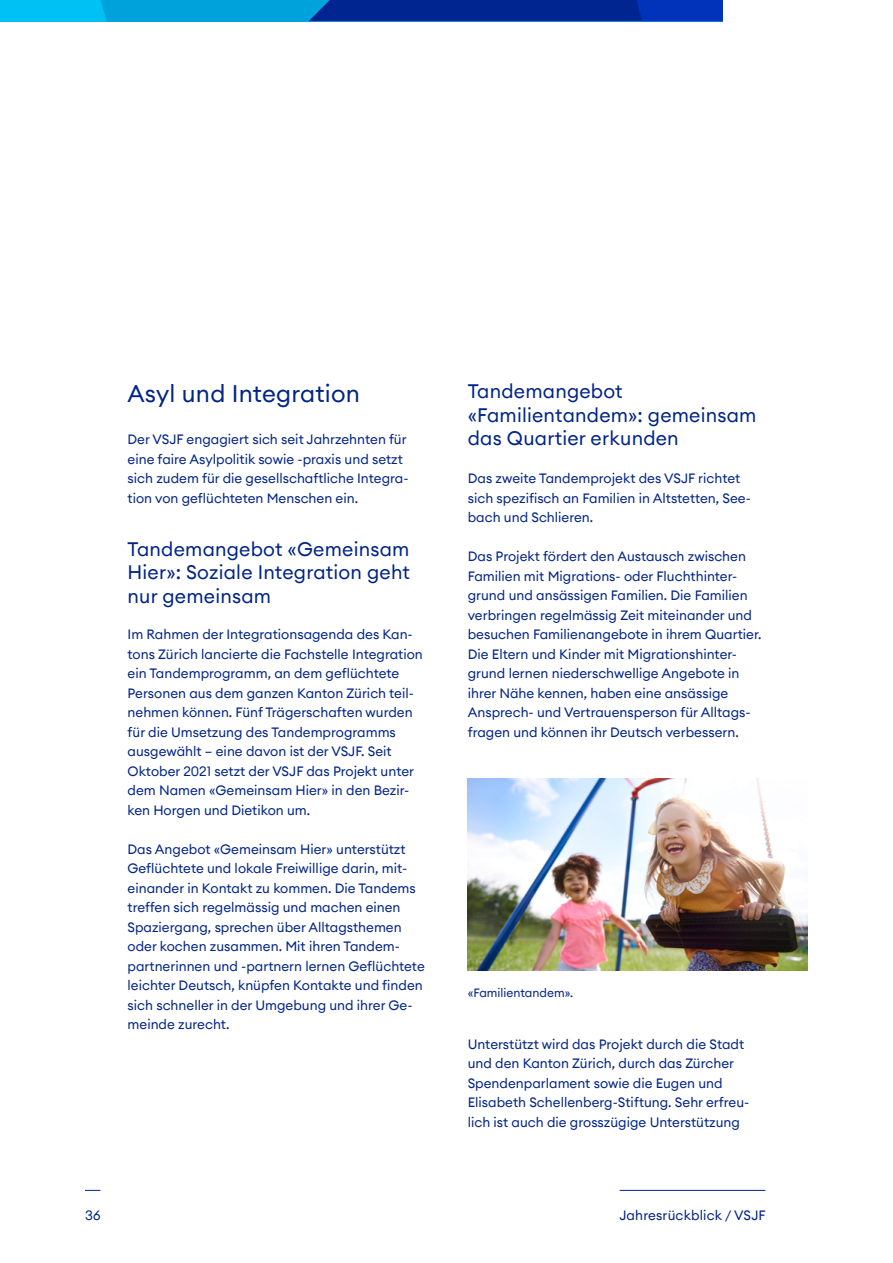
<style>
.page{position:relative;width:893px;height:1263px;background:#fff}
.page>*{position:absolute;margin:0;border:0;box-sizing:border-box;transform-origin:0 0}
.t1{font:24px "Euclid Circular A";letter-spacing:.01em;color:#002486}
.t2{font:19.5px/23.4px "Euclid Circular A";letter-spacing:.01em;color:#002486;text-align:justify}
.t3{font:13.5px/19.5px "Euclid Circular A";color:#002486}
.t4{font:12px "Euclid Circular A";color:#002486}
</style>
<div class="page">
<hr style="left:620px;top:1190px;width:145px;height:1px;background:#002486">
<svg style="left:85px;top:1190px;width:15px;height:1px"></svg>
<img style="left:468px;top:779px;width:340px;height:191px">
<svg style="left:0;top:0;width:723px;height:21px;background:#0062b9"></svg>
<h1 class="t1" style="left:128px;top:378px;width:234px">Asyl und Integration</h1>
<p class="t3" style="left:128px;top:429px;width:283px">Der VSJF engagiert sich seit Jahrzehnten für eine faire Asylpolitik sowie -praxis und setzt sich zudem für die gesellschaftliche Integra&shy;tion von geflüchteten Menschen ein.</p>
<h2 class="t2" style="left:128px;top:537px;width:284px">Tandemangebot «Gemeinsam Hier»: Soziale Integration geht nur gemeinsam</h2>
<p class="t3" style="left:128px;top:624px;width:297px">Im Rahmen der Integrationsagenda des Kan&shy;tons Zürich lancierte die Fachstelle Integration ein Tandemprogramm, an dem geflüchtete Personen aus dem ganzen Kanton Zürich teil&shy;nehmen können. Fünf Trägerschaften wurden für die Umsetzung des Tandemprogramms ausgewählt – eine davon ist der VSJF. Seit Oktober 2021 setzt der VSJF das Projekt unter dem Namen «Gemeinsam Hier» in den Bezir&shy;ken Horgen und Dietikon um.</p>
<p class="t3" style="left:128px;top:839px;width:299px">Das Angebot «Gemeinsam Hier» unterstützt Geflüchtete und lokale Freiwillige darin, mit&shy;einander in Kontakt zu kommen. Die Tandems treffen sich regelmässig und machen einen Spaziergang, sprechen über Alltagsthemen oder kochen zusammen. Mit ihren Tandem&shy;partnerinnen und -partnern lernen Geflüchtete leichter Deutsch, knüpfen Kontakte und finden sich schneller in der Umgebung und ihrer Ge&shy;meinde zurecht.</p>
<h2 class="t2" style="left:468px;top:380px;width:290px;text-align:left">Tandemangebot «Familientandem»: gemeinsam das Quartier erkunden</h2>
<p class="t3" style="left:468px;top:468px;width:285px">Das zweite Tandemprojekt des VSJF richtet sich spezifisch an Familien in Altstetten, See&shy;bach und Schlieren.</p>
<p class="t3" style="left:468px;top:546px;width:295px">Das Projekt fördert den Austausch zwischen Familien mit Migrations- oder Fluchthinter&shy;grund und ansässigen Familien. Die Familien verbringen regelmässig Zeit miteinander und besuchen Familienangebote in ihrem Quartier.<br>Die Eltern und Kinder mit Migrationshinter&shy;grund lernen niederschwellige Angebote in ihrer Nähe kennen, haben eine ansässige Ansprech- und Vertrauensperson für Alltags&shy;fragen und können ihr Deutsch verbessern.</p>
<p class="t4" style="left:468px;top:985px;width:107px">«Familientandem».</p>
<p class="t3" style="left:468px;top:1034px;width:283px">Unterstützt wird das Projekt durch die Stadt und den Kanton Zürich, durch das Zürcher Spendenparlament sowie die Eugen und Elisabeth Schellenberg-Stiftung. Sehr erfreu&shy;lich ist auch die grosszügige Unterstützung</p>
<p class="t3" style="left:85px;top:1206px;width:17px">36</p>
<p class="t3" style="left:619px;top:1206px;width:148px">Jahresrückblick / VSJF</p>
</div>
